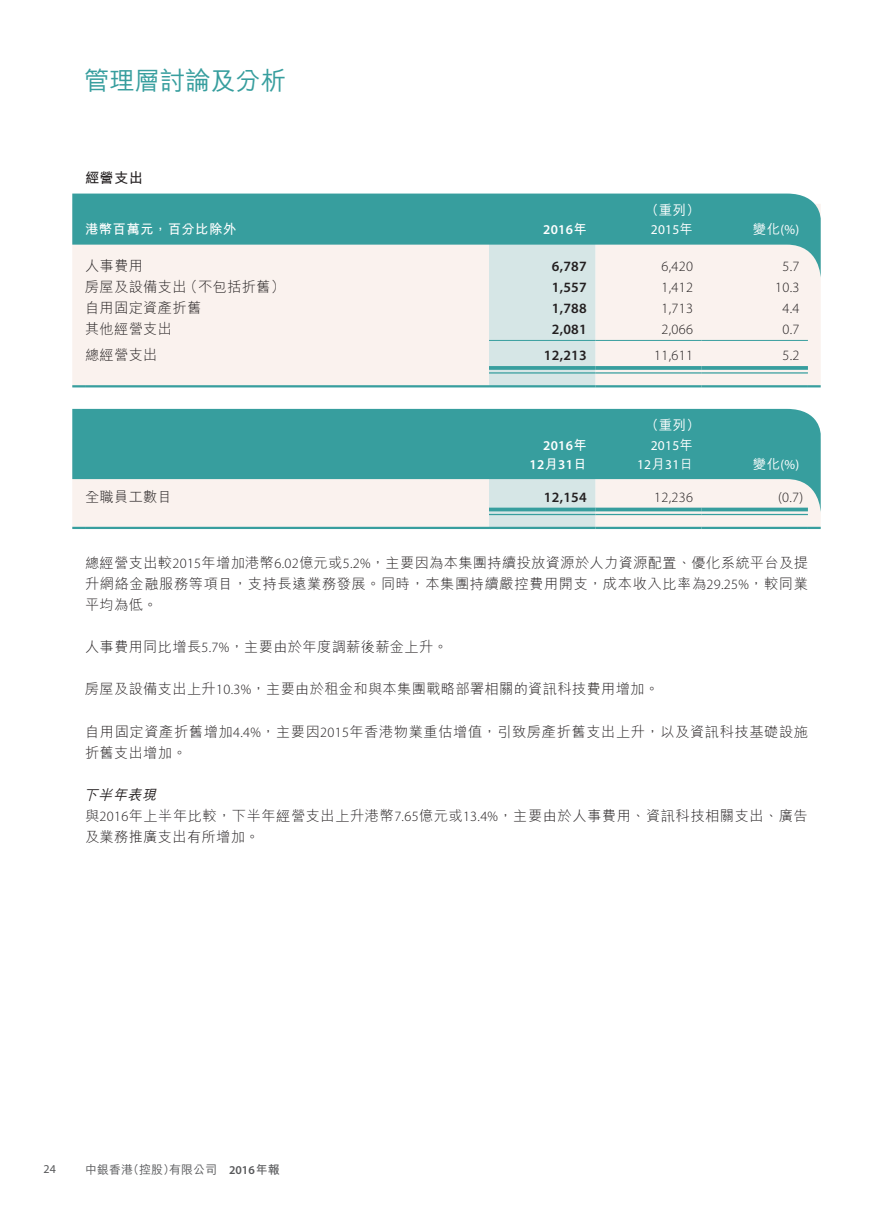
<style>
.page{position:relative;width:893px;height:1212px;background:#fff}
.page>*{position:absolute;margin:0;border:0;box-sizing:border-box;transform-origin:0 0}
.t1{font:500 25.5px "M Hei HK";letter-spacing:-.01em;color:#379e9e}
.t2{font:300 14.25px/21px "M Hei HK";letter-spacing:.025em;color:#231f20}
.t3{font:300 14.25px "Myriad Pro";letter-spacing:.02em;color:#231f20}
.t4{font:600 14.25px "Myriad Pro";letter-spacing:.02em;color:#231f20}
.t5{font:700 14.25px "M Hei HK";color:#231f20}
.t6{font:13.5px/19.5px "Myriad Pro";letter-spacing:.02em;color:#fff;text-align:right}
.t7{font:600 13.5px/19.5px "Myriad Pro";letter-spacing:.02em;color:#fff;text-align:right}
.t8{font:700 13.5px "M Hei HK";letter-spacing:.02em;color:#fff}
.t9{font:500 13.5px "M Hei HK";color:#fff}
.t10{font:500 12px "M Hei HK";color:#57585a}
.t11{font:12px "Myriad Pro";color:#57585a}
.s1{font-family:"M Hei HK";font-weight:700}
.s2{font-family:"M Hei HK";font-weight:500}
.s3{font-family:"Myriad Pro"}
.s4{font-weight:500;font-style:italic}
.s5{font-family:"Myriad Pro";font-weight:600}
.s6{font-weight:700}
</style>
<div class="page">
<div style="left:72px;top:279px;width:749px;height:106px;background:#faf2ee"></div>
<div style="left:489px;top:279px;width:106px;height:106px;background:#d6e6e6"></div>
<svg style="left:72px;top:385px;width:13px;height:2px"></svg>
<hr style="left:85px;top:385px;width:404px;height:2px;background:#379e9e">
<hr style="left:489px;top:385px;width:106px;height:2px;background:#379e9e">
<hr style="left:595px;top:385px;width:107px;height:2px;background:#379e9e">
<hr style="left:702px;top:385px;width:106px;height:2px;background:#379e9e">
<svg style="left:808px;top:385px;width:13px;height:2px"></svg>
<hr style="left:489px;top:340px;width:106px;height:1px;background:#379e9e">
<hr style="left:595px;top:340px;width:107px;height:1px;background:#379e9e">
<hr style="left:702px;top:340px;width:106px;height:1px;background:#379e9e">
<svg style="left:72px;top:194px;width:749px;height:85px;background:#83bfbd"></svg>
<svg style="left:489px;top:366px;width:106px;height:4px"></svg>
<hr style="left:489px;top:372px;width:106px;height:2px;background:#379e9e">
<svg style="left:595px;top:366px;width:107px;height:4px"></svg>
<hr style="left:595px;top:372px;width:107px;height:2px;background:#379e9e">
<svg style="left:702px;top:366px;width:106px;height:4px"></svg>
<hr style="left:702px;top:372px;width:106px;height:2px;background:#379e9e">
<svg style="left:72px;top:513px;width:749px;height:14px;background:#f5f0ec"></svg>
<svg style="left:489px;top:513px;width:106px;height:14px"></svg>
<svg style="left:72px;top:527px;width:13px;height:2px"></svg>
<hr style="left:85px;top:527px;width:404px;height:2px;background:#379e9e">
<hr style="left:489px;top:527px;width:106px;height:2px;background:#379e9e">
<hr style="left:595px;top:527px;width:107px;height:2px;background:#379e9e">
<hr style="left:702px;top:527px;width:106px;height:2px;background:#379e9e">
<svg style="left:808px;top:527px;width:13px;height:2px"></svg>
<svg style="left:72px;top:409px;width:749px;height:104px;background:#72b7b6"></svg>
<hr style="left:489px;top:508px;width:106px;height:3px;background:#379e9e">
<hr style="left:489px;top:514px;width:106px;height:1px;background:#379e9e">
<hr style="left:595px;top:508px;width:107px;height:3px;background:#379e9e">
<hr style="left:595px;top:514px;width:107px;height:1px;background:#379e9e">
<hr style="left:702px;top:508px;width:106px;height:3px;background:#379e9e">
<hr style="left:702px;top:514px;width:106px;height:1px;background:#379e9e">
<h1 class="t1" style="left:84px;top:62px;width:204px">管理層討論及分析</h1>
<p class="t5" style="left:85px;top:167px;width:59px">經營支出</p>
<p class="t8" style="left:85px;top:220px;width:153px">港幣百萬元，百分比除外</p>
<p class="t7" style="left:543px;top:220px;width:45px">2016<span class="s1">年</span></p>
<p class="t9" style="left:645px;top:200px;width:56px">（重列）</p>
<p class="t6" style="left:651px;top:220px;width:44px">2015<span class="s2">年</span></p>
<p class="t6" style="left:753px;top:220px;width:48px"><span class="s2">變化</span>(%)</p>
<p class="t2" style="left:85px;top:255px;width:59px">人事費用</p>
<p class="t4" style="left:552px;top:257px;width:37px">6,787</p>
<p class="t3" style="left:662px;top:259px;width:33px">6,420</p>
<p class="t3" style="left:782px;top:259px;width:19px">5.7</p>
<p class="t2" style="left:85px;top:276px;width:202px">房屋及設備支出（不包括折舊）</p>
<p class="t4" style="left:552px;top:278px;width:37px">1,557</p>
<p class="t3" style="left:662px;top:280px;width:33px">1,412</p>
<p class="t3" style="left:775px;top:280px;width:26px">10.3</p>
<p class="t2" style="left:85px;top:297px;width:118px">自用固定資產折舊</p>
<p class="t4" style="left:552px;top:299px;width:37px">1,788</p>
<p class="t3" style="left:662px;top:301px;width:33px">1,713</p>
<p class="t3" style="left:782px;top:301px;width:19px">4.4</p>
<p class="t2" style="left:85px;top:318px;width:89px">其他經營支出</p>
<p class="t4" style="left:552px;top:320px;width:37px">2,081</p>
<p class="t3" style="left:662px;top:322px;width:33px">2,066</p>
<p class="t3" style="left:782px;top:322px;width:19px">0.7</p>
<p class="t2" style="left:85px;top:344px;width:74px">總經營支出</p>
<p class="t4" style="left:544px;top:346px;width:45px">12,213</p>
<p class="t3" style="left:654px;top:347px;width:40px">11,611</p>
<p class="t3" style="left:782px;top:347px;width:19px">5.2</p>
<p class="t9" style="left:645px;top:416px;width:56px">（重列）</p>
<p class="t7" style="left:529px;top:435px;width:59px">2016<span class="s1">年<br></span>12<span class="s1">月</span>31<span class="s1">日</span></p>
<p class="t6" style="left:637px;top:435px;width:58px">2015<span class="s2">年<br></span>12<span class="s2">月</span>31<span class="s2">日</span></p>
<p class="t6" style="left:753px;top:455px;width:48px"><span class="s2">變化</span>(%)</p>
<p class="t2" style="left:85px;top:485px;width:89px">全職員工數目</p>
<p class="t4" style="left:544px;top:488px;width:45px">12,154</p>
<p class="t3" style="left:654px;top:489px;width:40px">12,236</p>
<p class="t3" style="left:778px;top:489px;width:27px">(0.7)</p>
<p class="t2" style="left:85px;top:551px;width:724px;text-align:justify">總經營支出較<span class="s3">2015</span>年增加港幣<span class="s3">6.02</span>億元或<span class="s3">5.2%</span>，主要因為本集團持續投放資源於人力資源配置、優化系統平台及提升網絡金融服務等項目，支持長遠業務發展。同時，本集團持續嚴控費用開支，成本收入比率為<span class="s3">29.25%</span>，較同業平均為低。</p>
<p class="t2" style="left:85px;top:636px;width:364px">人事費用同比增長<span class="s3">5.7%</span>，主要由於年度調薪後薪金上升。</p>
<p class="t2" style="left:85px;top:678px;width:575px">房屋及設備支出上升<span class="s3">10.3%</span>，主要由於租金和與本集團戰略部署相關的資訊科技費用增加。</p>
<p class="t2" style="left:85px;top:720px;width:724px">自用固定資產折舊增加<span class="s3">4.4%</span>，主要因<span class="s3">2015</span>年香港物業重估增值，引致房產折舊支出上升，以及資訊科技基礎設施折舊支出增加。</p>
<p class="t2" style="left:84px;top:783px;width:726px"><span class="s4">下半年表現<br></span>與<span class="s3">2016</span>年上半年比較，下半年經營支出上升港幣<span class="s3">7.65</span>億元或<span class="s3">13.4%</span>，主要由於人事費用、資訊科技相關支出、廣告及業務推廣支出有所增加。</p>
<p class="t11" style="left:44px;top:1161px;width:14px">24</p>
<p class="t10" style="left:85px;top:1160px;width:196px">中銀香港（控股）有限公司 <span class="s5">2016</span><span class="s6">年報</span></p>
</div>
